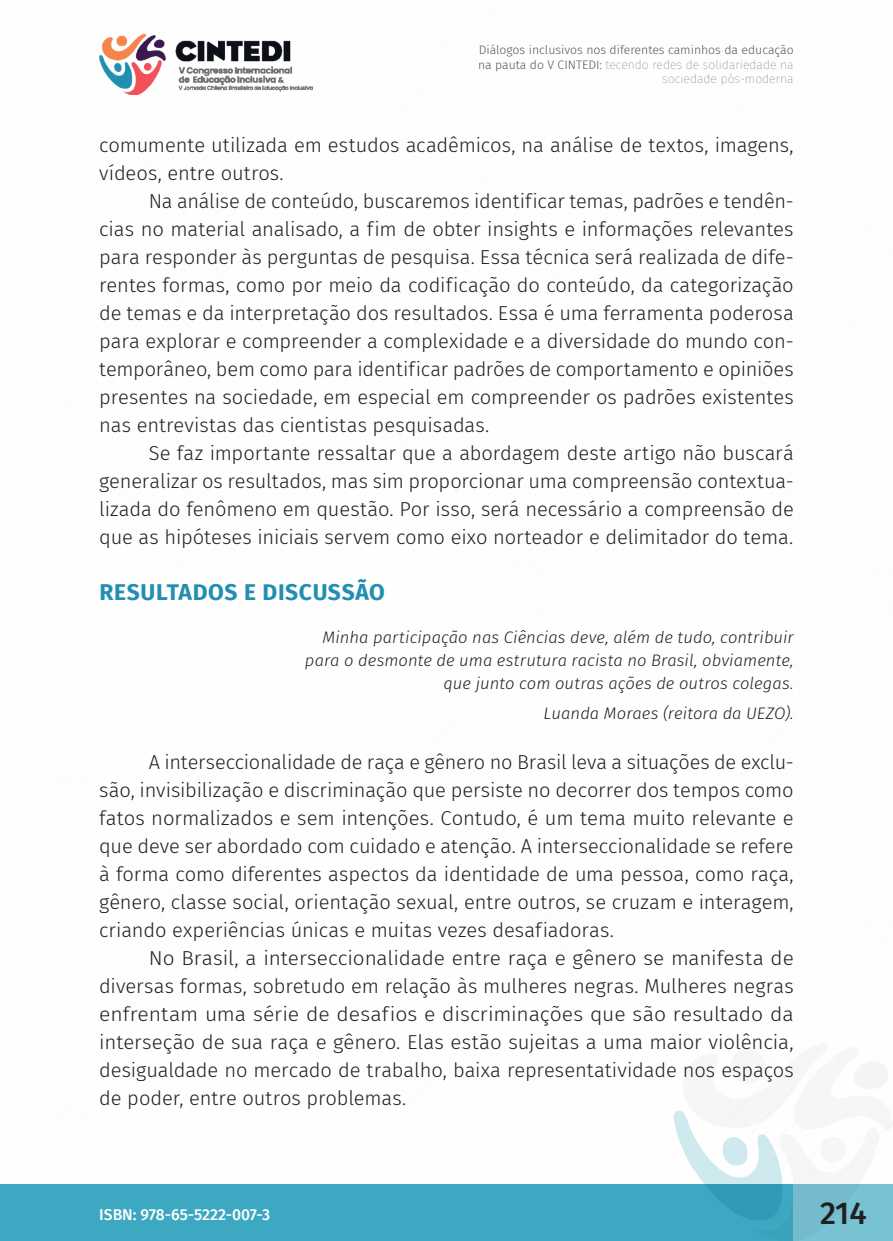
<style>
.page{position:relative;width:893px;height:1241px;background:#fff}
.page>*{position:absolute;margin:0;border:0;box-sizing:border-box;transform-origin:0 0}
.t1{font:500 31.5px "Fira Sans";color:#231f20}
._8_SUBTÍTULO{font:700 22.75px "Fira Sans";letter-spacing:.03em;color:#228eb0}
._6_CORPO{font:300 20.12px/28px "Fira Sans";letter-spacing:-.005em;color:#231f20;text-align:justify}
._7_CITACAO{font:italic 300 16.62px/22.8px "Fira Sans";letter-spacing:.005em;color:#231f20;text-align:right}
.t2{font:500 15.75px "Fira Sans";color:#fff}
.t3{font:300 12.25px/14.7px "Fira Sans";color:#57585a;text-align:right}
.s1{font-weight:100}
</style>
<div class="page">
<div style="left:0;top:1184px;width:794px;height:56px;background:#3da8c1"></div>
<img style="left:99px;top:33px;width:214px;height:61px">
<svg style="left:674px;top:1049px;width:219px;height:191px"></svg>
<p class="t3" style="left:478px;top:42px;width:317px">Diálogos inclusivos nos diferentes caminhos da educação na pauta do V CINTEDI: <span class="s1">tecendo redes de solidariedade na sociedade pós-moderna</span></p>
<p class="_6_CORPO" style="left:99px;top:131px;width:696px">comumente utilizada em estudos acadêmicos, na análise de textos, imagens, vídeos, entre outros.</p>
<p class="_6_CORPO" style="left:99px;top:187px;width:696px;text-indent:50px">Na análise de conteúdo, buscaremos identificar temas, padrões e tendên&shy;cias no material analisado, a fim de obter insights e informações relevantes para responder às perguntas de pesquisa. Essa técnica será realizada de dife&shy;rentes formas, como por meio da codificação do conteúdo, da categorização de temas e da interpretação dos resultados. Essa é uma ferramenta poderosa para explorar e compreender a complexidade e a diversidade do mundo con&shy;temporâneo, bem como para identificar padrões de comportamento e opiniões presentes na sociedade, em especial em compreender os padrões existentes nas entrevistas das cientistas pesquisadas.</p>
<p class="_6_CORPO" style="left:99px;top:439px;width:696px;text-indent:50px">Se faz importante ressaltar que a abordagem deste artigo não buscará generalizar os resultados, mas sim proporcionar uma compreensão contextua&shy;lizada do fenômeno em questão. Por isso, será necessário a compreensão de que as hipóteses iniciais servem como eixo norteador e delimitador do tema.</p>
<p class="_8_SUBTÍTULO" style="left:99px;top:573px;width:287px">RESULTADOS E DISCUSSÃO</p>
<p class="_7_CITACAO" style="left:305px;top:625px;width:490px">Minha participação nas Ciências deve, além de tudo, contribuir para o desmonte de uma estrutura racista no Brasil, obviamente, que junto com outras ações de outros colegas.</p>
<p class="_7_CITACAO" style="left:544px;top:701px;width:252px">Luanda Moraes (reitora da UEZO).</p>
<p class="_6_CORPO" style="left:99px;top:747px;width:696px;text-indent:50px">A interseccionalidade de raça e gênero no Brasil leva a situações de exclu&shy;são, invisibilização e discriminação que persiste no decorrer dos tempos como fatos normalizados e sem intenções. Contudo, é um tema muito relevante e que deve ser abordado com cuidado e atenção. A interseccionalidade se refere à forma como diferentes aspectos da identidade de uma pessoa, como raça, gênero, classe social, orientação sexual, entre outros, se cruzam e interagem, criando experiências únicas e muitas vezes desafiadoras.</p>
<p class="_6_CORPO" style="left:99px;top:943px;width:696px;text-indent:50px">No Brasil, a interseccionalidade entre raça e gênero se manifesta de diversas formas, sobretudo em relação às mulheres negras. Mulheres negras enfrentam uma série de desafios e discriminações que são resultado da interseção de sua raça e gênero. Elas estão sujeitas a uma maior violência, desigualdade no mercado de trabalho, baixa representatividade nos espaços de poder, entre outros problemas.</p>
<p class="t2" style="left:99px;top:1201px;width:172px">ISBN: 978-65-5222-007-3</p>
<h1 class="t1" style="left:820px;top:1187px;width:48px">214</h1>
</div>
